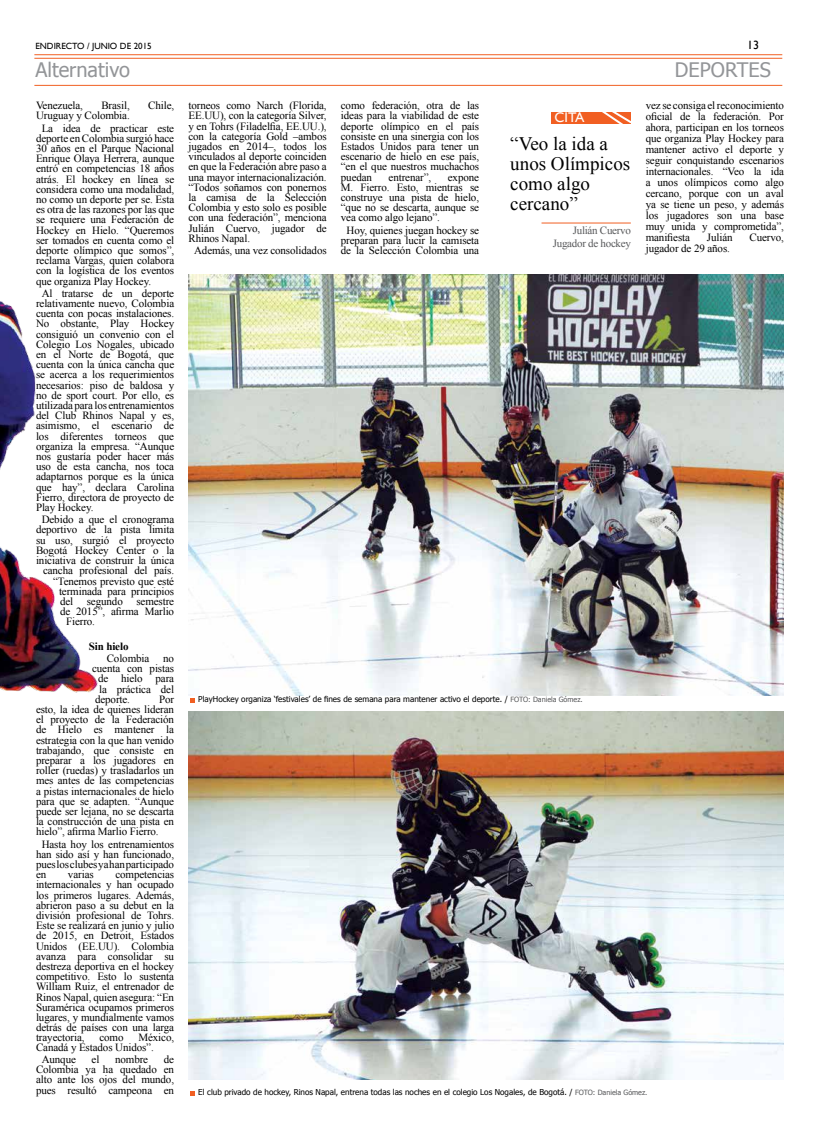
<style>
.page{position:relative;width:820px;height:1134px;background:#fff}
.page>*{position:absolute;margin:0;border:0;box-sizing:border-box;transform-origin:0 0}
.t1{font:20px "Tahoma";color:#939598}
.t2{font:19px/20px "Times New Roman";color:#000}
.t3{font:14px "Gill Sans";color:#fff}
.t4{font:12px "Gill Sans";color:#000}
.t5{font:11px/10.2px "Times New Roman";letter-spacing:-.01em;color:#000;text-align:justify}
.t6{font:11px/13.2px "Times New Roman";letter-spacing:-.025em;color:#58595b;text-align:right}
.t7{font:700 11px "Times New Roman";letter-spacing:-.01em;color:#000}
.t8{font:9px "Gill Sans";color:#000}
.t9{font:8.1px "Tahoma";color:#000}
.s1{font-size:7.2px;color:#58595b}
</style>
<div class="page">
<hr style="left:34px;top:85px;width:748px;height:1px;background:#f15f22">
<hr style="left:34px;top:54px;width:748px;height:1px;background:#f15f22">
<hr style="left:34px;top:58px;width:748px;height:1px;background:#f15f22">
<img style="left:188px;top:275px;width:595px;height:421px">
<img style="left:188px;top:712px;width:595px;height:367px">
<img style="left:0;top:301px;width:98px;height:392px">
<svg style="left:191px;top:1091px;width:4px;height:4px"></svg>
<svg style="left:191px;top:699px;width:4px;height:4px"></svg>
<hr style="left:541px;top:222px;width:89px;height:1px;background:#f15f22">
<div style="left:551px;top:112px;width:79px;height:11px;background:#f15f22"></div>
<svg style="left:598px;top:112px;width:33px;height:12px"></svg>
<p class="t8" style="left:35px;top:41px;width:72px">ENDIRECTO / JUNIO</p>
<p class="t8" style="left:120px;top:41px;width:33px">DE 2015</p>
<p class="t4" style="left:746px;top:38px;width:13px">13</p>
<h1 class="t1" style="left:674px;top:57px;width:97px">DEPORTES</h1>
<p class="t5" style="left:188px;top:100px;width:140px">torneos como Narch (Florida, EE.UU), con la categoría Silver, y en Tohrs (Filadelfia, EE.UU.), con la categoría Gold –ambos jugados en 2014–, todos los vinculados al deporte coinciden en que la Federación abre paso a una mayor internacionalización. “Todos soñamos con ponernos la camisa de la Selección Colombia y esto solo es posible con una federación”, menciona Julián Cuervo, jugador de Rhinos Napal.</p>
<p class="t5" style="left:194px;top:245px;width:134px">Además, una vez consolidados</p>
<h1 class="t1" style="left:35px;top:57px;width:96px">Alternativo</h1>
<p class="t5" style="left:341px;top:100px;width:140px">como federación, otra de las ideas para la viabilidad de este deporte olímpico en el país consiste en una sinergia con los Estados Unidos para tener un escenario de hielo en ese país, “en el que nuestros muchachos puedan</p>
<p class="t5" style="left:36px;top:100px;width:48px">Venezuela,</p>
<p class="t5" style="left:101px;top:100px;width:30px">Brasil,</p>
<p class="t5" style="left:148px;top:100px;width:28px">Chile,</p>
<p class="t5" style="left:42px;top:109px;width:134px;line-height:12.2px;text-indent:-6px">Uruguay y Colombia.<br>La idea de practicar este</p>
<p class="t5" style="left:36px;top:133px;width:140px">deporte en Colombia surgió hace 30 años en el Parque Nacional Enrique Olaya Herrera, aunque entró en competencias 18 años atrás. El hockey en línea se considera como una modalidad, no como un deporte per se. Esta es otra de las razones por las que se requiere una Federación de Hockey en Hielo. “Queremos ser tomados en cuenta como el deporte olímpico que somos”, reclama Vargas, quien colabora con la logística de los eventos que organiza Play Hockey.</p>
<p class="t5" style="left:36px;top:288px;width:140px;text-indent:6px">Al tratarse de un deporte relativamente nuevo, Colombia cuenta con pocas instalaciones.<br>No obstante, Play Hockey consiguió un convenio con el Colegio Los Nogales, ubicado en el Norte de Bogotá, que cuenta con la única cancha que se acerca a los requerimientos necesarios: piso de baldosa y no de sport court. Por ello, es utilizada para los entrenamientos del Club Rhinos Napal y es, asimismo, el escenario de los diferentes torneos que organiza la empresa. “Aunque nos gustaría poder hacer más uso de esta cancha, nos toca adaptarnos porque es la única que hay”, declara Carolina Fierro, directora de proyecto de Play Hockey.</p>
<p class="t5" style="left:42px;top:514px;width:134px">Debido a que el cronograma</p>
<p class="t5" style="left:36px;top:524px;width:140px">deportivo de la pista limita</p>
<p class="t5" style="left:36px;top:535px;width:140px">su uso, surgió el proyecto</p>
<p class="t5" style="left:36px;top:545px;width:140px">Bogotá Hockey Center o la</p>
<p class="t5" style="left:36px;top:555px;width:140px">iniciativa de construir la única</p>
<p class="t5" style="left:43px;top:565px;width:133px">cancha profesional del país.</p>
<p class="t5" style="left:53px;top:576px;width:123px">“Tenemos previsto que esté</p>
<p class="t5" style="left:59px;top:586px;width:117px">terminada para principios</p>
<p class="t5" style="left:60px;top:596px;width:116px">del segundo semestre</p>
<p class="t5" style="left:60px;top:606px;width:116px">de 2015”, afirma Marlio</p>
<p class="t5" style="left:66px;top:616px;width:30px">Fierro.</p>
<p class="t7" style="left:89px;top:639px;width:41px">Sin hielo</p>
<p class="t5" style="left:107px;top:653px;width:44px">Colombia</p>
<p class="t5" style="left:163px;top:653px;width:12px">no</p>
<p class="t5" style="left:92px;top:663px;width:84px">cuenta con pistas</p>
<p class="t5" style="left:98px;top:673px;width:78px">de hielo para</p>
<p class="t5" style="left:99px;top:684px;width:77px">la práctica del</p>
<p class="t5" style="left:95px;top:694px;width:36px">deporte.</p>
<p class="t5" style="left:645px;top:100px;width:140px;line-height:11px">vez se consiga el reconocimiento oficial de la federación. Por ahora, participan en los torneos que organiza Play Hockey para mantener activo el deporte y seguir conquistando escenarios internacionales. “Veo la ida a unos olímpicos como algo cercano, porque con un aval ya se tiene un peso, y además los jugadores son una base muy unida y comprometida”, manifiesta</p>
<p class="t3" style="left:554px;top:110px;width:31px">CI TA</p>
<h2 class="t2" style="left:510px;top:133px;width:121px">“Veo la ida a unos Olímpicos como algo cercano”</h2>
<p class="t5" style="left:388px;top:172px;width:44px">entrenar”,</p>
<p class="t5" style="left:341px;top:172px;width:140px;text-indent:107px">expone M. Fierro. Esto, mientras se construye una pista de hielo, “que no se descarta, aunque se vea como algo lejano”.</p>
<p class="t5" style="left:341px;top:225px;width:140px;text-align:center">Hoy, quienes juegan hockey se preparan para lucir la camiseta de la Selección Colombia una</p>
<p class="t6" style="left:552px;top:224px;width:80px">Julián Cuervo<br>Jugador de hockey</p>
<p class="t5" style="left:706px;top:232px;width:27px">Julián</p>
<p class="t5" style="left:749px;top:232px;width:36px">Cuervo,</p>
<p class="t5" style="left:645px;top:243px;width:86px">jugador de 29 años.</p>
<p class="t5" style="left:36px;top:694px;width:140px;text-indent:123px">Por esto, la idea de quienes lideran el proyecto de la Federación de Hielo es mantener la estrategia con la que han venido trabajando, que consiste en preparar a los jugadores en roller (ruedas) y trasladarlos un mes antes de las competencias a pistas internacionales de hielo para que se adapten. “Aunque puede ser lejana, no se descarta la construcción de una pista en hielo”, afirma Marlio Fierro.</p>
<p class="t5" style="left:36px;top:839px;width:140px;text-indent:6px">Hasta hoy los entrenamientos han sido así y han funcionado, pues los clubes ya han participado en</p>
<p class="t9" style="left:198px;top:694px;width:386px">PlayHockey organiza ‘festivales’ de fines de semana para mantener activo el deporte. / <span class="s1">FOTO: Daniela Gómez.</span></p>
<p class="t5" style="left:36px;top:869px;width:140px;text-indent:79px">competencias internacionales y han ocupado los primeros lugares. Además, abrieron paso a su debut en la división profesional de Tohrs.<br>Este se realizará en junio y julio de 2015, en Detroit, Estados Unidos (EE.UU). Colombia avanza para consolidar su destreza deportiva en el hockey competitivo. Esto lo sustenta William Ruiz, el entrenador de Rinos Napal, quien asegura: “En Suramérica ocupamos primeros lugares, y mundialmente vamos detrás de países con una larga trayectoria,</p>
<p class="t5" style="left:68px;top:869px;width:27px">varias</p>
<p class="t5" style="left:36px;top:1032px;width:140px;text-indent:102px">México,<br>Canadá y Estados Unidos”.</p>
<p class="t5" style="left:42px;top:1054px;width:36px">Aunque</p>
<p class="t5" style="left:92px;top:1054px;width:9px">el</p>
<p class="t5" style="left:115px;top:1054px;width:35px">nombre</p>
<p class="t5" style="left:99px;top:1032px;width:26px">como</p>
<p class="t5" style="left:36px;top:1054px;width:140px;text-indent:128px">de Colombia ya ha quedado en alto ante los ojos del mundo, pues resultó campeona en</p>
<p class="t9" style="left:198px;top:1086px;width:450px">El club privado de hockey, Rinos Napal, entrena todas las noches en el colegio Los Nogales, de Bogotá. / <span class="s1">FOTO: Daniela Gómez.</span></p>
</div>
